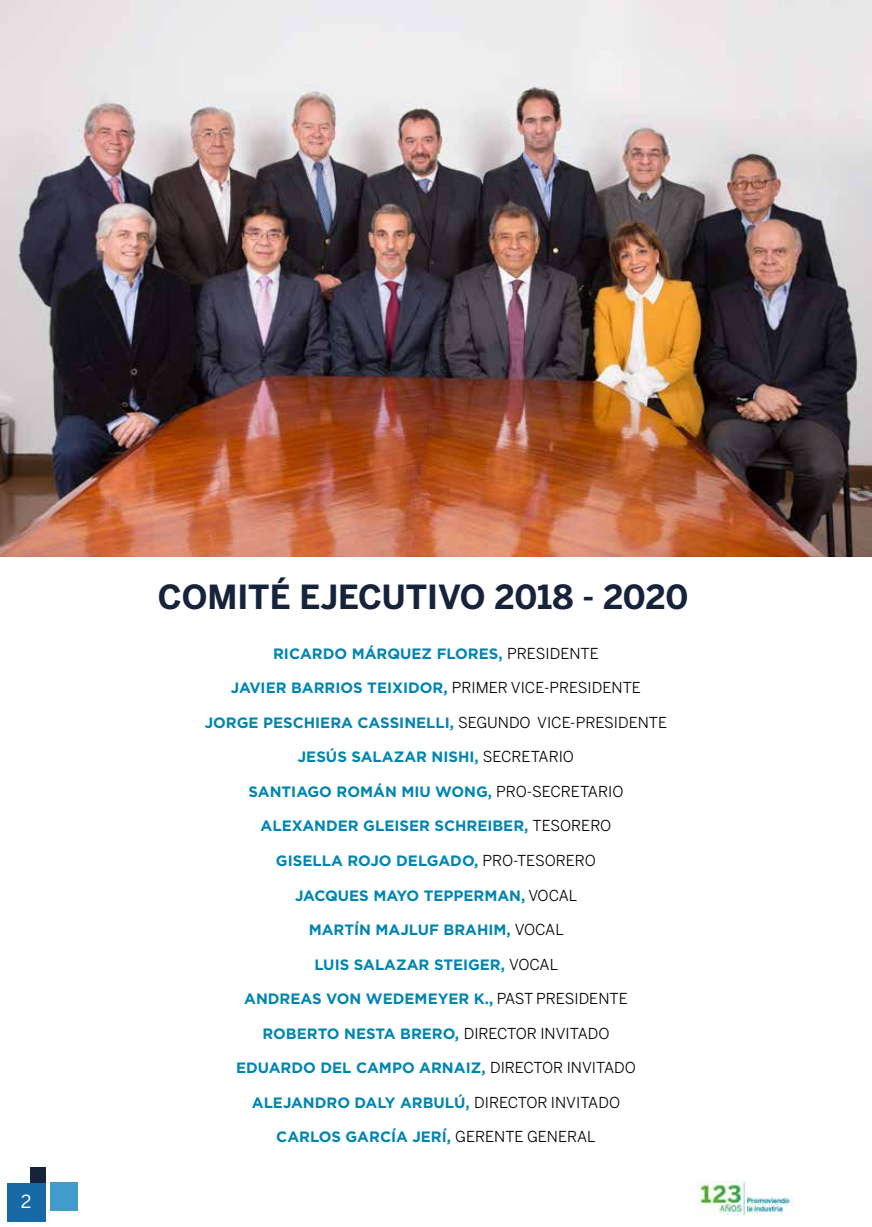
<style>
.page{position:relative;width:872px;height:1227px;background:#fff}
.page>*{position:absolute;margin:0;border:0;box-sizing:border-box;transform-origin:0 0}
.t1{font:700 33px "Benton Sans";color:#16233b}
.t2{font:18px "Benton Sans";color:#fff}
.t3{font:700 15px "Gotham";color:#0085b1}
.s1{font-family:"Benton Sans";font-weight:400;color:#000}
</style>
<div class="page">
<div style="left:7px;top:1183px;width:38px;height:39px;background:#186aa6"></div>
<div style="left:50px;top:1182px;width:28px;height:28px;background:#409dcb"></div>
<div style="left:30px;top:1167px;width:15px;height:15px;background:#16233b"></div>
<img style="left:697px;top:1180px;width:96px;height:35px">
<img style="left:0;top:0;width:872px;height:556px">
<p class="t2" style="left:21px;top:1190px;width:12px">2</p>
<h1 class="t1" style="left:158px;top:578px;width:532px">COMITÉ EJECUTIVO 2018 - 2020</h1>
<p class="t3" style="left:273px;top:645px;width:327px">RICARDO MÁRQUEZ FLORES, <span class="s1">PRESIDENTE</span></p>
<p class="t3" style="left:231px;top:679px;width:411px">JAVIER BARRIOS TEIXIDOR, <span class="s1">PRIMER VICE-PRESIDENTE</span></p>
<p class="t3" style="left:205px;top:714px;width:464px">JORGE PESCHIERA CASSINELLI, <span class="s1">SEGUNDO VICE-PRESIDENTE</span></p>
<p class="t3" style="left:298px;top:748px;width:278px">JESÚS SALAZAR NISHI, <span class="s1">SECRETARIO</span></p>
<p class="t3" style="left:248px;top:783px;width:376px">SANTIAGO ROMÁN MIU WONG, <span class="s1">PRO-SECRETARIO</span></p>
<p class="t3" style="left:260px;top:817px;width:352px">ALEXANDER GLEISER SCHREIBER, <span class="s1">TESORERO</span></p>
<p class="t3" style="left:276px;top:852px;width:321px">GISELLA ROJO DELGADO, <span class="s1">PRO-TESORERO</span></p>
<p class="t3" style="left:295px;top:886px;width:284px">JACQUES MAYO TEPPERMAN, <span class="s1">VOCAL</span></p>
<p class="t3" style="left:309px;top:921px;width:257px">MARTÍN MAJLUF BRAHIM, <span class="s1">VOCAL</span></p>
<p class="t3" style="left:314px;top:955px;width:245px">LUIS SALAZAR STEIGER, <span class="s1">VOCAL</span></p>
<p class="t3" style="left:244px;top:990px;width:385px">ANDREAS VON WEDEMEYER K., <span class="s1">PAST PRESIDENTE</span></p>
<p class="t3" style="left:262px;top:1024px;width:349px">ROBERTO NESTA BRERO, <span class="s1">DIRECTOR INVITADO</span></p>
<p class="t3" style="left:236px;top:1059px;width:401px">EDUARDO DEL CAMPO ARNAIZ, <span class="s1">DIRECTOR INVITADO</span></p>
<p class="t3" style="left:252px;top:1093px;width:370px">ALEJANDRO DALY ARBULÚ, <span class="s1">DIRECTOR INVITADO</span></p>
<p class="t3" style="left:276px;top:1128px;width:321px">CARLOS GARCÍA JERÍ, <span class="s1">GERENTE GENERAL</span></p>
</div>
